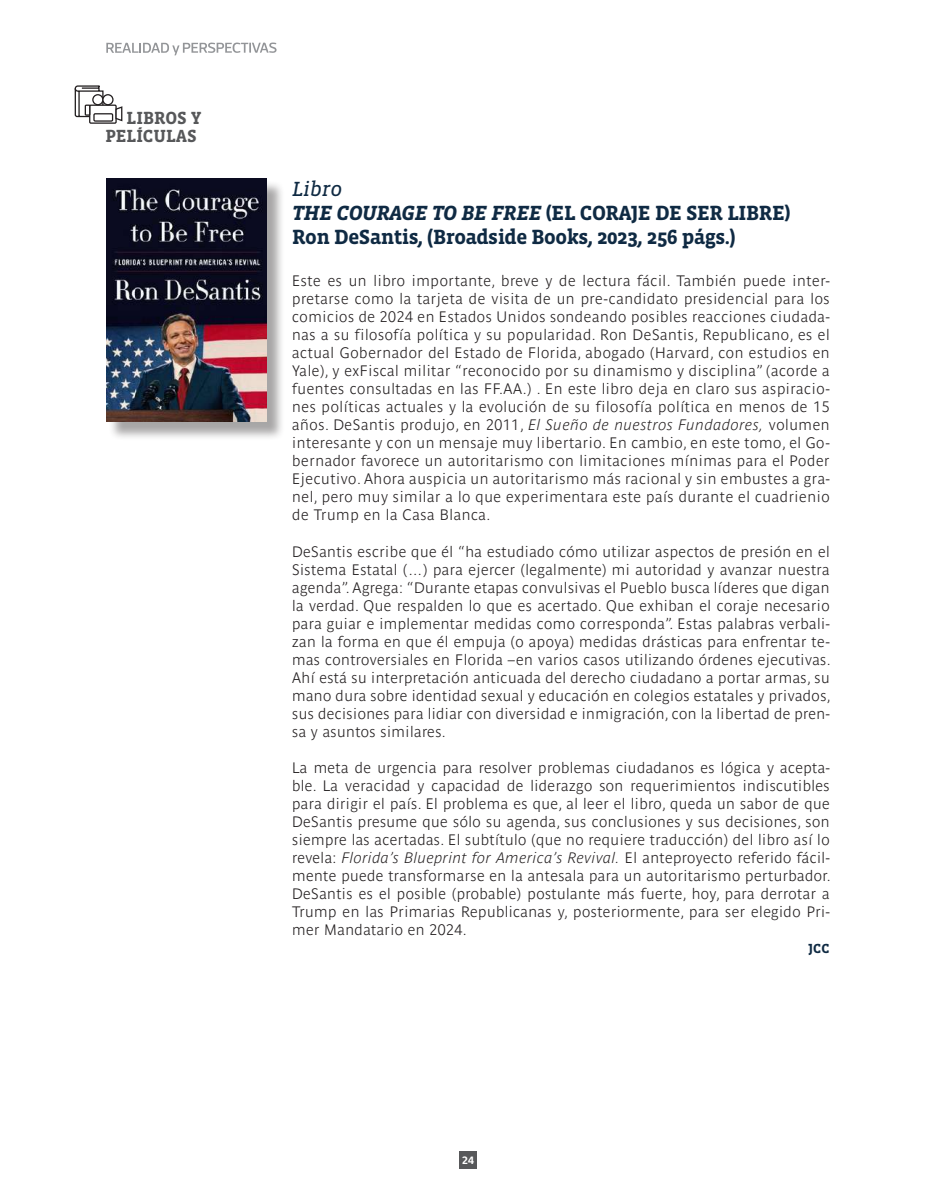
<style>
.page{position:relative;width:936px;height:1191px;background:#fff}
.page>*{position:absolute;margin:0;border:0;box-sizing:border-box;transform-origin:0 0}
.t1{font:700 21px/24px "Vista Slab OTCE";letter-spacing:-.02em;color:#0f2a43}
.t2{font:700 18px/18px "Vista Slab OTCE";letter-spacing:-.005em;color:#57585a;text-align:right}
.t3{font:700 15px/18px "Parisine Std Clair";letter-spacing:.03em;color:#231f20;text-align:justify}
.t4{font:700 13.5px "Vista Slab OTCE";color:#0f2a43}
.t5{font:700 10.5px "Parisine Std";color:#fff}
.s1{font-weight:400;font-style:italic}
.s2{font-style:italic}
</style>
<div class="page">
<div style="left:459px;top:1151px;width:17px;height:17px;background:#57585a"></div>
<svg style="left:106px;top:43px;width:170px;height:12px"></svg>
<div style="left:109px;top:181px;width:176px;height:259px;background:#231f20;opacity:.4"></div>
<img style="left:106px;top:178px;width:160px;height:244px">
<div style="left:89px;top:105px;width:28px;height:19px;border:1px solid #231f20"></div>
<div style="left:102px;top:94px;width:12px;height:11px;border:1px solid #231f20;border-radius:50%"></div>
<svg style="left:115px;top:105px;width:7px;height:17px"></svg>
<div style="left:93px;top:113px;width:20px;height:9px;border:1px solid #231f20"></div>
<svg style="left:75px;top:85px;width:29px;height:33px"></svg>
<p class="t2" style="left:105px;top:109px;width:97px">LIBROS Y<br>PELÍCULAS</p>
<h1 class="t1" style="left:292px;top:177px;width:500px"><span class="s1">Libro<br></span><span class="s2">THE COURAGE TO BE FREE</span> (EL CORAJE DE SER LIBRE)<br>Ron DeSantis, (Broadside Books, 2023, 256 págs.)</h1>
<p class="t3" style="left:292px;top:272px;width:539px">Este es un libro importante, breve y de lectura fácil. También puede inter&shy;pretarse como la tarjeta de visita de un pre-candidato presidencial para los comicios de 2024 en Estados Unidos sondeando posibles reacciones ciudada&shy;nas a su filosofía política y su popularidad. Ron DeSantis, Republicano, es el actual Gobernador del Estado de Florida, abogado (Harvard, con estudios en Yale), y exFiscal militar “reconocido por su dinamismo y disciplina” (acorde a fuentes consultadas en las FF.AA.) . En este libro deja en claro sus aspiracio&shy;nes políticas actuales y la evolución de su filosofía política en menos de 15 años. DeSantis produjo, en 2011, <span class="s2">El Sueño de nuestros Fundadores,</span> volumen interesante y con un mensaje muy libertario. En cambio, en este tomo, el Go&shy;bernador favorece un autoritarismo con limitaciones mínimas para el Poder Ejecutivo. Ahora auspicia un autoritarismo más racional y sin embustes a gra&shy;nel, pero muy similar a lo que experimentara este país durante el cuadrienio de Trump en la Casa Blanca.</p>
<p class="t3" style="left:292px;top:542px;width:540px">DeSantis escribe que él “ha estudiado cómo utilizar aspectos de presión en el Sistema Estatal (…) para ejercer (legalmente) mi autoridad y avanzar nuestra agenda”. Agrega: “Durante etapas convulsivas el Pueblo busca líderes que digan la verdad. Que respalden lo que es acertado. Que exhiban el coraje necesario para guiar e implementar medidas como corresponda”. Estas palabras verbali&shy;zan la forma en que él empuja (o apoya) medidas drásticas para enfrentar te&shy;mas controversiales en Florida –en varios casos utilizando órdenes ejecutivas.<br>Ahí está su interpretación anticuada del derecho ciudadano a portar armas, su mano dura sobre identidad sexual y educación en colegios estatales y privados, sus decisiones para lidiar con diversidad e inmigración, con la libertad de pren&shy;sa y asuntos similares.</p>
<p class="t3" style="left:292px;top:758px;width:540px">La meta de urgencia para resolver problemas ciudadanos es lógica y acepta&shy;ble. La veracidad y capacidad de liderazgo son requerimientos indiscutibles para dirigir el país. El problema es que, al leer el libro, queda un sabor de que DeSantis presume que sólo su agenda, sus conclusiones y sus decisiones, son siempre las acertadas. El subtítulo (que no requiere traducción) del libro así lo revela: <span class="s2">Florida’s Blueprint for America’s Revival.</span> El anteproyecto referido fácil&shy;mente puede transformarse en la antesala para un autoritarismo perturbador.<br>DeSantis es el posible (probable) postulante más fuerte, hoy, para derrotar a Trump en las Primarias Republicanas y, posteriormente, para ser elegido Pri&shy;mer Mandatario en 2024.</p>
<p class="t4" style="left:808px;top:940px;width:23px">JCC</p>
<p class="t5" style="left:462px;top:1154px;width:13px">24</p>
</div>
